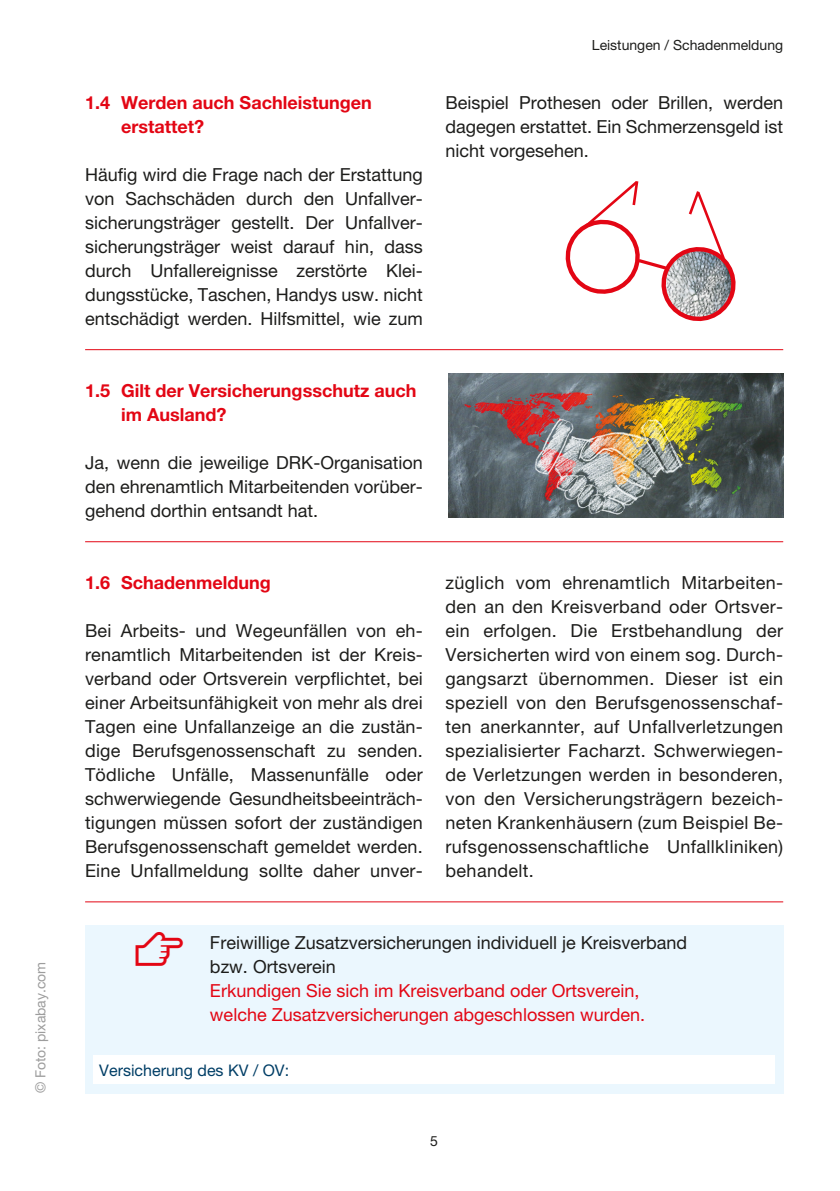
<style>
.page{position:relative;width:840px;height:1191px;background:#fff}
.page>*{position:absolute;margin:0;border:0;box-sizing:border-box;transform-origin:0 0}
.t1{font:18px/24px "Helvetica Neue";color:#1d1d1b;text-align:justify}
.t2{font:700 18px/24px "Helvetica Neue";color:#e30614}
.t3{font:18px/24px "Helvetica Neue";color:#e30614}
.t4{font:16px "Helvetica Neue";color:#003e66}
.t5{font:14px "Helvetica Neue";color:#1d1d1b}
.t6{font:14px "Helvetica Neue";color:#9d9d9d}
</style>
<div class="page">
<img style="left:448px;top:373px;width:334px;height:144px">
<div style="left:85px;top:925px;width:697px;height:168px;background:#ebf7fe"></div>
<hr style="left:85px;top:349px;width:697px;height:1px;background:#e30614">
<hr style="left:85px;top:541px;width:697px;height:1px;background:#e30614">
<hr style="left:85px;top:901px;width:697px;height:1px;background:#e30614">
<svg style="left:565px;top:181px;width:171px;height:141px"></svg>
<div style="left:94px;top:1055px;width:680px;height:28px;background:#fff"></div>
<p class="t6" style="left:32px;top:1093px;width:133px;rotate:-90deg">© Foto: pixabay.com</p>
<p class="t2" style="left:121px;top:90px;width:252px;text-indent:-36px">1.4 Werden auch Sachleistungen erstattet?</p>
<p class="t1" style="left:85px;top:162px;width:339px">Häufig wird die Frage nach der Erstattung von Sachschäden durch den Unfallver&shy;sicherungsträger gestellt. Der Unfallver&shy;sicherungsträger weist darauf hin, dass durch Unfallereignisse zerstörte Klei&shy;dungsstücke, Taschen, Handys usw. nicht entschädigt werden. Hilfsmittel, wie zum</p>
<p class="t2" style="left:121px;top:378px;width:297px;text-indent:-36px">1.5 Gilt der Versicherungsschutz auch im Ausland?</p>
<p class="t1" style="left:85px;top:450px;width:339px">Ja, wenn die jeweilige DRK-Organisation den ehrenamtlich Mitarbeitenden vorüber&shy;gehend dorthin entsandt hat.</p>
<p class="t2" style="left:85px;top:570px;width:187px">1.6 Schadenmeldung</p>
<p class="t1" style="left:85px;top:618px;width:339px">Bei Arbeits- und Wegeunfällen von eh&shy;renamtlich Mitarbeitenden ist der Kreis&shy;verband oder Ortsverein verpflichtet, bei einer Arbeitsunfähigkeit von mehr als drei Tagen eine Unfallanzeige an die zustän&shy;dige Berufsgenossenschaft zu senden.<br>Tödliche Unfälle, Massenunfälle oder schwerwiegende Gesundheitsbeeinträch&shy;tigungen müssen sofort der zuständigen Berufsgenossenschaft gemeldet werden.<br>Eine Unfallmeldung sollte daher unver-</p>
<p class="t5" style="left:591px;top:36px;width:193px">Leistungen / Schadenmeldung</p>
<p class="t1" style="left:445px;top:90px;width:339px">Beispiel Prothesen oder Brillen, werden dagegen erstattet. Ein Schmerzensgeld ist nicht vorgesehen.</p>
<p class="t1" style="left:445px;top:570px;width:339px">züglich vom ehrenamtlich Mitarbeiten&shy;den an den Kreisverband oder Ortsver&shy;ein erfolgen. Die Erstbehandlung der Versicherten wird von einem sog. Durch&shy;gangsarzt übernommen. Dieser ist ein speziell von den Berufsgenossenschaf&shy;ten anerkannter, auf Unfallverletzungen spezialisierter Facharzt. Schwerwiegen&shy;de Verletzungen werden in besonderen, von den Versicherungsträgern bezeich&shy;neten Krankenhäusern (zum Beispiel Be&shy;rufsgenossenschaftliche Unfallkliniken) behandelt.</p>
<p class="t1" style="left:210px;top:930px;width:478px">Freiwillige Zusatzversicherungen individuell je Kreisverband bzw. Ortsverein</p>
<p class="t3" style="left:210px;top:978px;width:436px">Erkundigen Sie sich im Kreisverband oder Ortsverein, welche Zusatzversicherungen abgeschlossen wurden.</p>
<p class="t4" style="left:99px;top:1060px;width:191px">Versicherung des KV / OV:</p>
<p class="t5" style="left:430px;top:1133px;width:9px">5</p>
</div>
